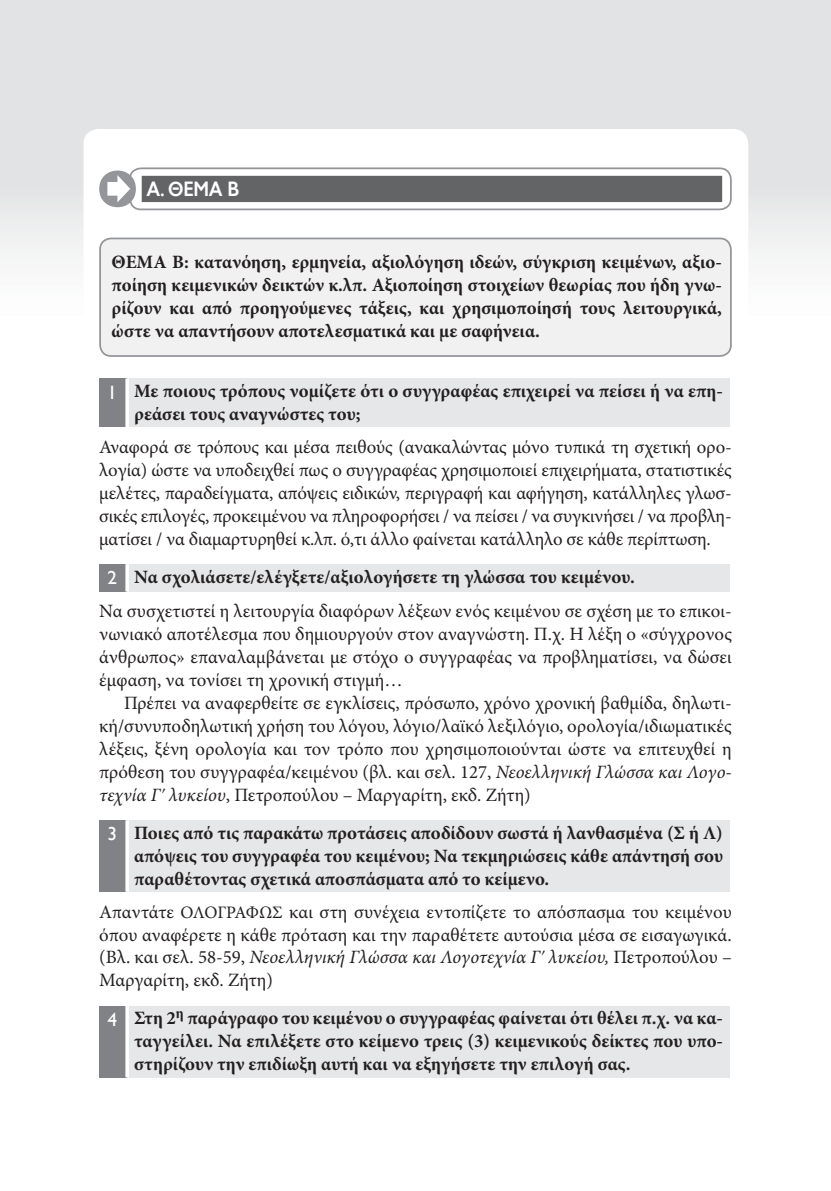
<style>
.page{position:relative;width:831px;height:1191px;background:#fff}
.page>*{position:absolute;margin:0;border:0;box-sizing:border-box;transform-origin:0 0}
.t1{font:600 21px "Gill Sans Hel";color:#fff;scale:.9 1}
.t2{font:18.9px/22.9px "Minion Pro";color:#231f20;text-align:justify}
.t3{font:700 18.9px/22.9px "Minion Pro";color:#231f20;text-align:justify}
.s1{font-family:"Gill Sans Hel";font-weight:400;font-size:19.25px;color:#fff}
.s2{font-family:"Gill Sans Hel";font-size:19.25px;color:#fff}
.s3{font-weight:700}
.s4{font-style:italic}
.s5{font-size:17.5px}
</style>
<div class="page">
<div style="left:129px;top:167px;width:603px;height:43px;border:2px solid #939598;border-radius:11px"></div>
<svg style="left:99px;top:170px;width:37px;height:37px"></svg>
<div style="left:142px;top:176px;width:580px;height:26px;background:#636466"></div>
<div style="left:100px;top:238px;width:631px;height:118px;background:#f1f1f2;border-radius:11px"></div>
<div style="left:99px;top:237px;width:633px;height:120px;border:2px solid #939598;border-radius:11px"></div>
<div style="left:99px;top:378px;width:28px;height:49px;background:#808285"></div>
<div style="left:127px;top:378px;width:603px;height:49px;background:#e6e7e8"></div>
<svg style="left:125px;top:378px;width:4px;height:49px"></svg>
<div style="left:99px;top:564px;width:28px;height:27px;background:#808285"></div>
<div style="left:127px;top:564px;width:603px;height:27px;background:#e6e7e8"></div>
<svg style="left:125px;top:564px;width:4px;height:27px"></svg>
<div style="left:99px;top:820px;width:28px;height:71px;background:#808285"></div>
<div style="left:127px;top:820px;width:603px;height:71px;background:#e6e7e8"></div>
<svg style="left:125px;top:820px;width:4px;height:71px"></svg>
<div style="left:99px;top:1005px;width:28px;height:72px;background:#808285"></div>
<div style="left:127px;top:1005px;width:603px;height:72px;background:#e6e7e8"></div>
<svg style="left:125px;top:1005px;width:4px;height:72px"></svg>
<p class="t1" style="left:147px;top:177px;width:104px">Α. ΘΕΜΑ Β</p>
<p class="t3" style="left:112px;top:252px;width:612px">ΘΕΜΑ Β: κατανόηση, ερμηνεία, αξιολόγηση ιδεών, σύγκριση κειμένων, αξιο&shy;ποίηση κειμενικών δεικτών κ.λπ. Αξιοποίηση στοιχείων θεωρίας που ήδη γνω&shy;ρίζουν και από προηγούμενες τάξεις, και χρησιμοποίησή τους λειτουργικά, ώστε να απαντήσουν αποτελεσματικά και με σαφήνεια.</p>
<p class="t3" style="left:134px;top:381px;width:590px;text-indent:-25px"><span class="s1">1</span> Με ποιους τρόπους νομίζετε ότι ο συγγραφέας επιχειρεί να πείσει ή να επη&shy;ρεάσει τους αναγνώστες του;</p>
<p class="t2" style="left:99px;top:437px;width:634px">Αναφορά σε τρόπους και μέσα πειθούς (ανακαλώντας μόνο τυπικά τη σχετική ορο&shy;λογία) ώστε να υποδειχθεί πως ο συγγραφέας χρησιμοποιεί επιχειρήματα, στατιστικές μελέτες, παραδείγματα, απόψεις ειδικών, περιγραφή και αφήγηση, κατάλληλες γλωσ&shy;σικές επιλογές, προκειμένου να πληροφορήσει / να πείσει / να συγκινήσει / να προβλη&shy;ματίσει / να διαμαρτυρηθεί κ.λπ. ό,τι άλλο φαίνεται κατάλληλο σε κάθε περίπτωση.</p>
<p class="t2" style="left:99px;top:561px;width:634px;line-height:34.5px;text-indent:8px"><span class="s2">2</span> <span class="s3">Να σχολιάσετε/ελέγξετε/αξιολογήσετε τη γλώσσα του κειμένου.<br></span>Να συσχετιστεί η λειτουργία διαφόρων λέξεων ενός κειμένου σε σχέση με το επικοι-</p>
<p class="t2" style="left:99px;top:624px;width:634px">νωνιακό αποτέλεσμα που δημιουργούν στον αναγνώστη. Π.χ. Η λέξη ο «σύγχρονος άνθρωπος» επαναλαμβάνεται με στόχο ο συγγραφέας να προβληματίσει, να δώσει έμφαση, να τονίσει τη χρονική στιγμή…</p>
<p class="t2" style="left:99px;top:693px;width:634px;text-indent:25px">Πρέπει να αναφερθείτε σε εγκλίσεις, πρόσωπο, χρόνο χρονική βαθμίδα, δηλωτι&shy;κή/συνυποδηλωτική χρήση του λόγου, λόγιο/λαϊκό λεξιλόγιο, ορολογία/ιδιωματικές λέξεις, ξένη ορολογία και τον τρόπο που χρησιμοποιούνται ώστε να επιτευχθεί η πρόθεση του συγγραφέα/κειμένου (βλ. και σελ. 127, <span class="s4">Νεοελληνική Γλώσσα και Λογο&shy;τεχνία Γʹ λυκείου</span>, Πετροπούλου – Μαργαρίτη, εκδ. Ζήτη)</p>
<p class="t3" style="left:134px;top:823px;width:590px;text-indent:-26px"><span class="s1">3</span> Ποιες από τις παρακάτω προτάσεις αποδίδουν σωστά ή λανθασμένα (Σ ή Λ) απόψεις του συγγραφέα του κειμένου; Να τεκμηριώσεις κάθε απάντησή σου παραθέτοντας σχετικά αποσπάσματα από το κείμενο.</p>
<p class="t2" style="left:99px;top:901px;width:634px">Απαντάτε <span class="s5">ΟΛΟΓΡΑΦΩΣ</span> και στη συνέχεια εντοπίζετε το απόσπασμα του κειμένου όπου αναφέρετε η κάθε πρόταση και την παραθέτετε αυτούσια μέσα σε εισαγωγικά. (Bλ. και σελ. 58-59, <span class="s4">Νεοελληνική Γλώσσα και Λογοτεχνία Γʹ λυκείου,</span> Πετροπούλου – Μαργαρίτη, εκδ. Ζήτη)</p>
<p class="t3" style="left:134px;top:1008px;width:590px;text-indent:-27px"><span class="s1">4</span> Στη 2<sup>η</sup> παράγραφο του κειμένου ο συγγραφέας φαίνεται ότι θέλει π.χ. να κα&shy;ταγγείλει. Να επιλέξετε στο κείμενο τρεις (3) κειμενικούς δείκτες που υπο&shy;στηρίζουν την επιδίωξη αυτή και να εξηγήσετε την επιλογή σας.</p>
</div>
